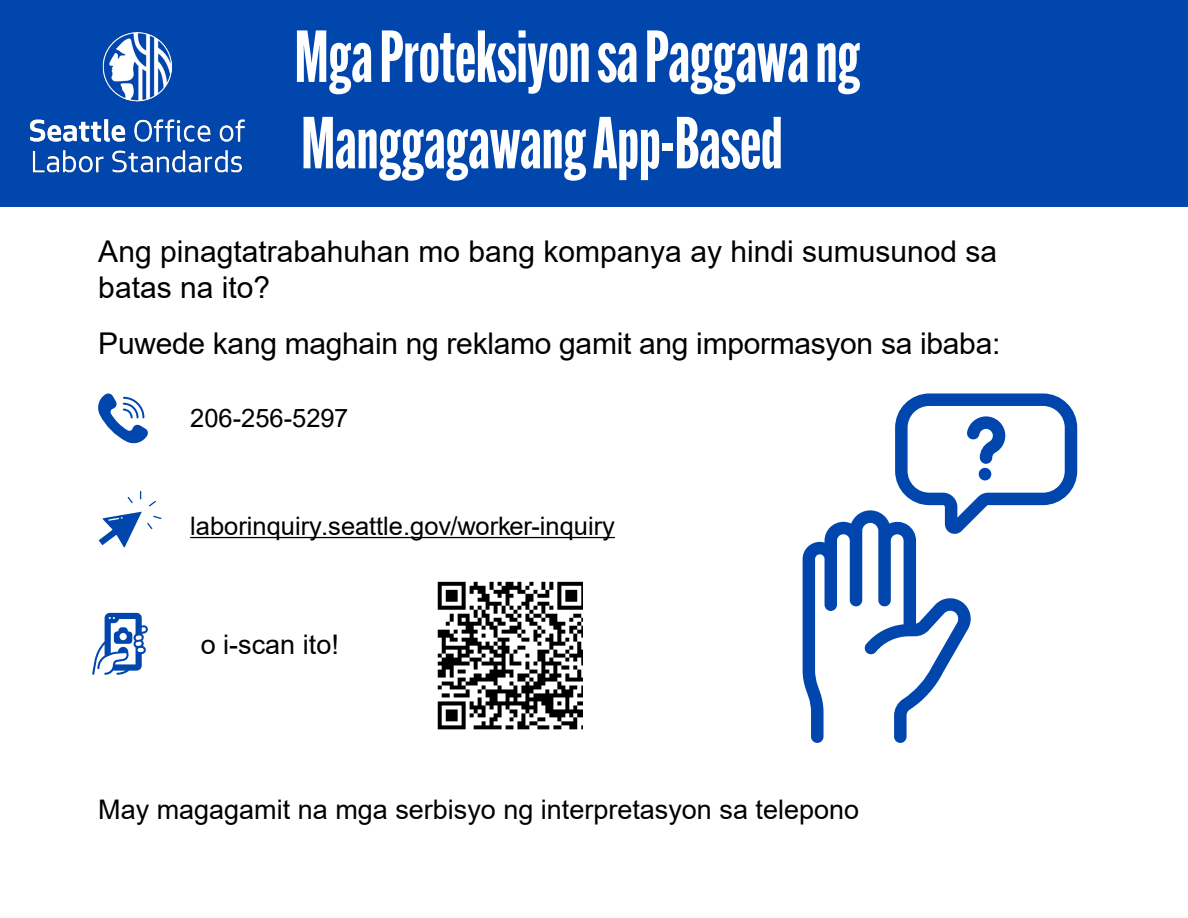
<style>
.page{position:relative;width:1188px;height:918px;background:#fff}
.page>*{position:absolute;margin:0;border:0;box-sizing:border-box;transform-origin:0 0}
.t1{font:700 72px/86.4px "Alternate Gothic Comp ATF";color:#fff}
.t2{font:30px/36px "Arial";color:#000}
.t3{font:27px "Arial";color:#000}
.t4{font:25.5px "Arial";color:#000}
</style>
<div class="page">
<div style="left:0;top:0;width:1188px;height:206px;background:#0046ad"></div>
<img style="left:437px;top:581px;width:145px;height:149px">
<svg style="left:99px;top:491px;width:62px;height:56px"></svg>
<svg style="left:92px;top:613px;width:56px;height:62px"></svg>
<svg style="left:98px;top:393px;width:50px;height:51px"></svg>
<hr style="left:190px;top:537px;width:561px;height:1px;background:#000">
<svg style="left:803px;top:393px;width:274px;height:350px"></svg>
<img style="left:29px;top:32px;width:216px;height:141px">
<div style="left:615px;top:433px;width:140px;height:202px;background:#fff"></div>
<h1 class="t1" style="left:295px;top:13px;width:567px">Mga Proteksiyon sa Paggawa ng<br>Manggagawang App-Based</h1>
<p class="t2" style="left:98px;top:234px;width:900px">Ang pinagtatrabahuhan mo bang kompanya ay hindi sumusunod sa batas na ito?</p>
<p class="t2" style="left:98px;top:326px;width:904px">Puwede kang maghain ng reklamo gamit ang impormasyon sa ibaba:</p>
<p class="t4" style="left:190px;top:400px;width:160px">206-256-5297</p>
<p class="t4" style="left:190px;top:508px;width:426px">laborinquiry.seattle.gov/worker-inquiry</p>
<p class="t3" style="left:201px;top:626px;width:140px">o i-scan ito!</p>
<p class="t3" style="left:98px;top:791px;width:762px">May magagamit na mga serbisyo ng interpretasyon sa telepono</p>
</div>
